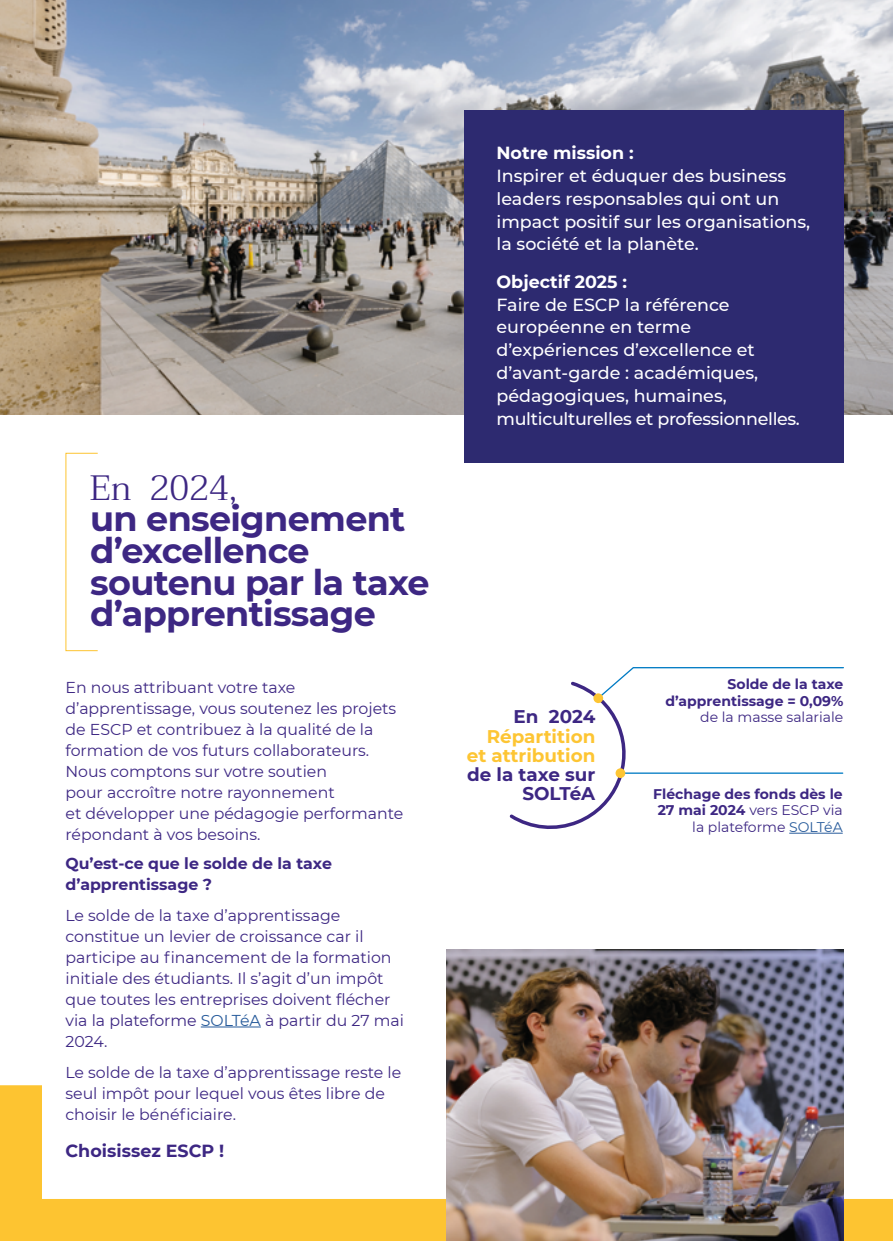
<style>
.page{position:relative;width:893px;height:1241px;background:#fff}
.page>*{position:absolute;margin:0;border:0;box-sizing:border-box;transform-origin:0 0}
.t1{font:700 35px/31.5px "Montserrat";letter-spacing:-.02em;color:#3d2783}
.t2{font:300 35px "Taviraj";color:#3d2783}
.t3{font:700 18.38px/19.2px "Montserrat";color:#fdc533;text-align:right}
.t4{font:700 18.38px/19.2px "Montserrat";color:#3d2783;text-align:right}
.t5{font:500 17.5px/22.8px "Montserrat";color:#fff}
.t6{font:700 17.5px "Montserrat";color:#fff}
.t7{font:700 17.5px "Montserrat";color:#3d2783}
.t8{font:15.75px/21px "Montserrat";color:#3d2783}
.t9{font:700 15.75px/21px "Montserrat";color:#3d2783}
.t10{font:700 14px/16.8px "Montserrat";color:#3d2783;text-align:right}
.t11{font:14px "Montserrat";color:#3d2783}
.s1{color:#275b9b}
.s2{font-weight:400}
.s3{font-weight:400;color:#275b9b}
</style>
<div class="page">
<img style="left:0;top:0;width:893px;height:414px">
<hr style="left:201px;top:1026px;width:60px;height:1px;background:#275b9b">
<svg style="left:1px;top:1090px;width:892px;height:150px"></svg>
<div style="left:464px;top:110px;width:380px;height:352px;background:#2d2a70"></div>
<svg style="left:0;top:1085px;width:1px;height:155px"></svg>
<img style="left:446px;top:949px;width:397px;height:291px">
<hr style="left:789px;top:832px;width:54px;height:1px;background:#275b9b">
<svg style="left:509px;top:667px;width:335px;height:162px"></svg>
<div style="left:616px;top:768px;width:9px;height:10px;background:#fdc533;border-radius:50%"></div>
<div style="left:593px;top:693px;width:10px;height:10px;background:#fdc533;border-radius:50%"></div>
<h1 class="t2" style="left:90px;top:461px;width:148px">En 2024,</h1>
<h1 class="t1" style="left:90px;top:501px;width:341px">un enseignement d’excellence soutenu par la taxe d’apprentissage</h1>
<p class="t8" style="left:65px;top:676px;width:339px">En nous attribuant votre taxe d’apprentissage, vous soutenez les projets de ESCP et contribuez à la qualité de la formation de vos futurs collaborateurs.<br>Nous comptons sur votre soutien<br>pour accroître notre rayonnement<br>et développer une pédagogie performante répondant à vos besoins.</p>
<p class="t9" style="left:65px;top:851px;width:268px">Qu’est-ce que le solde de la taxe d’apprentissage ?</p>
<p class="t8" style="left:65px;top:903px;width:340px">Le solde de la taxe d’apprentissage constitue un levier de croissance car il participe au financement de la formation initiale des étudiants. Il s’agit d’un impôt que toutes les entreprises doivent flécher via la plateforme <span class="s1">SOLTéA</span> à partir du 27 mai 2024.</p>
<p class="t8" style="left:65px;top:1060px;width:337px">Le solde de la taxe d’apprentissage reste le seul impôt pour lequel vous êtes libre de choisir le bénéficiaire.</p>
<p class="t7" style="left:65px;top:1137px;width:160px">Choisissez ESCP !</p>
<p class="t6" style="left:496px;top:140px;width:139px">Notre mission :</p>
<p class="t5" style="left:496px;top:164px;width:315px">Inspirer et éduquer des business leaders responsables qui ont un impact positif sur les organisations, la société et la planète.</p>
<p class="t6" style="left:496px;top:269px;width:132px">Objectif 2025 :</p>
<p class="t5" style="left:496px;top:292px;width:305px">Faire de ESCP la référence européenne en terme d’expériences d’excellence et d’avant-garde : académiques, pédagogiques, humaines, multiculturelles et professionnelles.</p>
<p class="t4" style="left:514px;top:706px;width:83px">En 2024</p>
<p class="t3" style="left:467px;top:725px;width:130px">Répartition et attribution</p>
<p class="t4" style="left:467px;top:764px;width:130px">de la taxe sur<br>SOLTéA</p>
<p class="t10" style="left:665px;top:674px;width:179px">Solde de la taxe d’apprentissage = 0,09%</p>
<p class="t11" style="left:700px;top:707px;width:145px">de la masse salariale</p>
<p class="t10" style="left:653px;top:784px;width:191px">Fléchage des fonds dès le<br>27 mai 2024 <span class="s2">vers ESCP via la plateforme</span> <span class="s3">SOLTéA</span></p>
</div>
